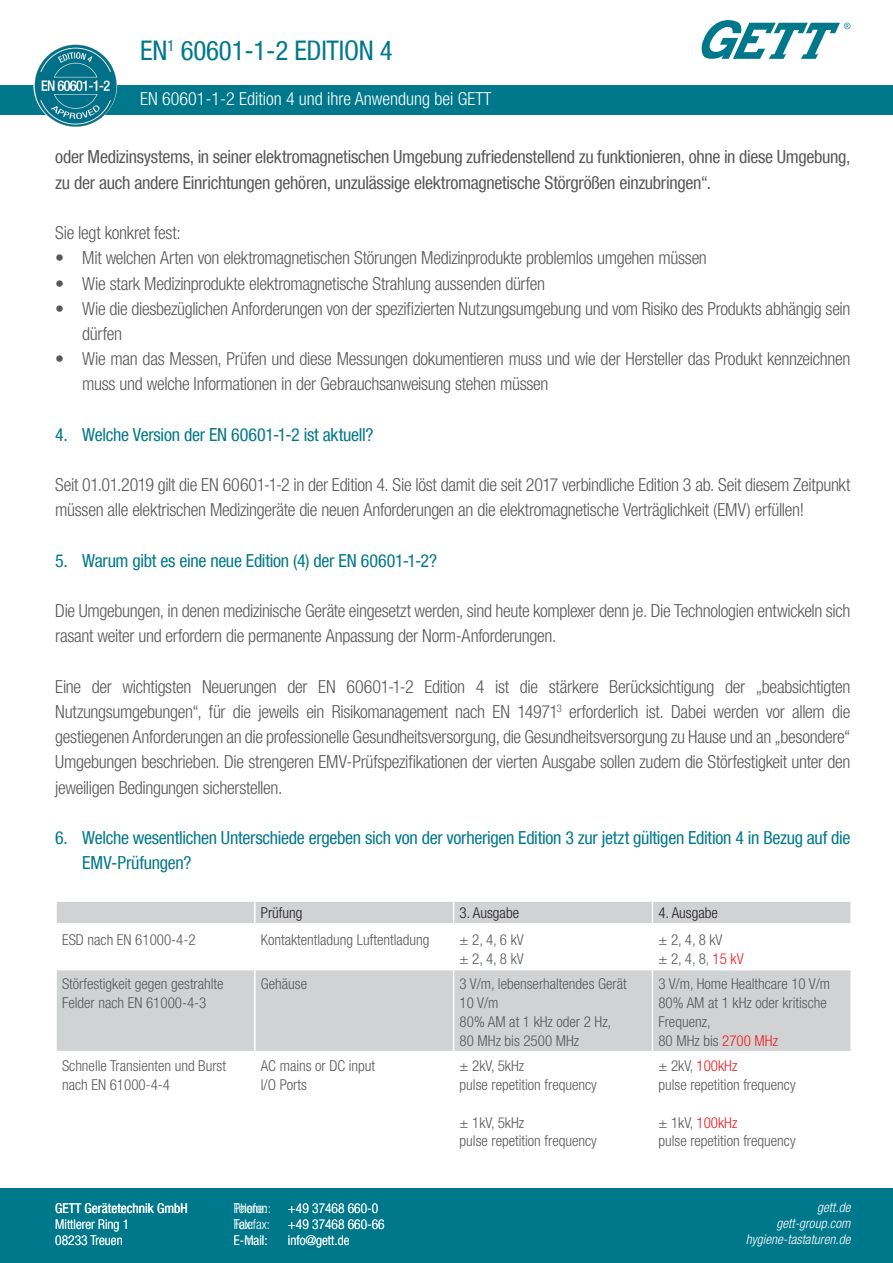
<style>
.page{position:relative;width:893px;height:1263px;background:#fff}
.page>*{position:absolute;margin:0;border:0;box-sizing:border-box;transform-origin:0 0}
.t1{font:condensed 27px "Helvetica Neue LT Com";letter-spacing:-.01em;color:#00788b}
.t2{font:300 condensed 18px/25.2px "Helvetica Neue LT Com";letter-spacing:-.02em;color:#57585a}
.t3{font:condensed 18px/25.2px "Helvetica Neue LT Com";letter-spacing:-.02em;color:#00788b}
.t4{font:condensed 18px/25.2px "Helvetica Neue LT Com";letter-spacing:-.02em;color:#57585a}
.t5{font:300 condensed 18px "Helvetica Neue LT Com";color:#fff}
.t6{font:300 condensed 15px/18.9px "Helvetica Neue LT Com";color:#57585a}
.t7{font:300 condensed 15px "Helvetica Neue LT Com";color:#231f20}
.t8{font:300 condensed 15px "Helvetica Neue LT Com";color:#ee1d23}
.t9{font:300 condensed 13.5px/16.2px "Helvetica Neue LT Com";color:#fff;text-align:center}
.t10{font:italic 300 condensed 13.5px/16.2px "Helvetica Neue LT Com";color:#fff;text-align:right}
.t11{font:condensed 13.5px "Helvetica Neue LT Com";color:#fff}
.s1{color:#ee1d23}
.s2{color:#57585a}
</style>
<div class="page">
<div style="left:0;top:1188px;width:893px;height:75px;background:#00788b"></div>
<div style="left:0;top:85px;width:893px;height:30px;background:#00788b"></div>
<svg style="left:702px;top:20px;width:148px;height:39px"></svg>
<img style="left:33px;top:44px;width:85px;height:83px">
<svg style="left:57px;top:902px;width:793px;height:149px;fill:#d1d2d4"></svg>
<hr style="left:254px;top:902px;width:2px;height:21px;background:#fff">
<svg style="left:453px;top:902px;width:1px;height:21px"></svg>
<svg style="left:652px;top:902px;width:1px;height:21px"></svg>
<hr style="left:55px;top:923px;width:200px;height:1px;background:#fff">
<hr style="left:255px;top:923px;width:199px;height:1px;background:#fff">
<hr style="left:254px;top:924px;width:2px;height:45px;background:#fff">
<hr style="left:454px;top:923px;width:198px;height:1px;background:#fff">
<hr style="left:453px;top:924px;width:1px;height:45px;background:#fff">
<hr style="left:652px;top:923px;width:200px;height:1px;background:#fff">
<hr style="left:652px;top:924px;width:1px;height:45px;background:#fff">
<hr style="left:55px;top:969px;width:200px;height:1px;background:#fff">
<hr style="left:255px;top:969px;width:199px;height:1px;background:#fff">
<hr style="left:254px;top:970px;width:2px;height:81px;background:#fff">
<hr style="left:454px;top:969px;width:198px;height:1px;background:#fff">
<hr style="left:453px;top:970px;width:1px;height:81px;background:#fff">
<hr style="left:652px;top:969px;width:200px;height:1px;background:#fff">
<hr style="left:652px;top:970px;width:1px;height:81px;background:#fff">
<h1 class="t1" style="left:140px;top:34px;width:254px">EN<sup>1</sup> 60601-1-2 EDITION 4</h1>
<p class="t5" style="left:140px;top:89px;width:353px">EN 60601-1-2 Edition 4 und ihre Anwendung bei GETT</p>
<p class="t4" style="left:55px;top:144px;width:797px">oder Medizinsystems, in seiner elektromagnetischen Umgebung zufriedenstellend zu funktionieren, ohne in diese Umgebung, zu der auch andere Einrichtungen gehören, unzulässige elektromagnetische Störgrößen einzubringen“.</p>
<p class="t2" style="left:55px;top:220px;width:127px">Sie legt konkret fest:</p>
<p class="t2" style="left:55px;top:245px;width:653px">• Mit welchen Arten von elektromagnetischen Störungen Medizinprodukte problemlos umgehen müssen</p>
<p class="t2" style="left:55px;top:270px;width:491px">• Wie stark Medizinprodukte elektromagnetische Strahlung aussenden dürfen</p>
<p class="t2" style="left:82px;top:296px;width:770px;text-indent:-27px">• Wie die diesbezüglichen Anforderungen von der spezifizierten Nutzungsumgebung und vom Risiko des Produkts abhängig sein dürfen</p>
<p class="t2" style="left:82px;top:346px;width:770px;text-indent:-27px">• Wie man das Messen, Prüfen und diese Messungen dokumentieren muss und wie der Hersteller das Produkt kennzeichnen muss und welche Informationen in der Gebrauchsanweisung stehen müssen</p>
<p class="t3" style="left:55px;top:422px;width:320px">4. Welche Version der EN 60601-1-2 ist aktuell?</p>
<p class="t2" style="left:55px;top:472px;width:797px">Seit 01.01.2019 gilt die EN 60601-1-2 in der Edition 4. Sie löst damit die seit 2017 verbindliche Edition 3 ab. Seit diesem Zeitpunkt müssen alle elektrischen Medizingeräte die neuen Anforderungen an die elektromagnetische Verträglichkeit (EMV) erfüllen!</p>
<p class="t3" style="left:55px;top:548px;width:383px">5. Warum gibt es eine neue Edition (4) der EN 60601-1-2?</p>
<p class="t2" style="left:55px;top:598px;width:797px">Die Umgebungen, in denen medizinische Geräte eingesetzt werden, sind heute komplexer denn je. Die Technologien entwickeln sich rasant weiter und erfordern die permanente Anpassung der Norm-Anforderungen.</p>
<p class="t2" style="left:55px;top:674px;width:797px;text-align:justify">Eine der wichtigsten Neuerungen der EN 60601-1-2 Edition 4 ist die stärkere Berücksichtigung der „beabsichtigten Nutzungsumgebungen“, für die jeweils ein Risikomanagement nach EN 14971<sup>3</sup> erforderlich ist. Dabei werden vor allem die gestiegenen Anforderungen an die professionelle Gesundheitsversorgung, die Gesundheitsversorgung zu Hause und an „besondere“ Umgebungen beschrieben. Die strengeren EMV-Prüfspezifikationen der vierten Ausgabe sollen zudem die Störfestigkeit unter den jeweiligen Bedingungen sicherstellen.</p>
<p class="t3" style="left:82px;top:825px;width:770px;text-indent:-27px">6. Welche wesentlichen Unterschiede ergeben sich von der vorherigen Edition 3 zur jetzt gültigen Edition 4 in Bezug auf die<br>EMV-Prüfungen?</p>
<p class="t7" style="left:261px;top:904px;width:43px">Prüfung</p>
<p class="t7" style="left:460px;top:904px;width:61px">3. Ausgabe</p>
<p class="t7" style="left:658px;top:904px;width:61px">4. Ausgabe</p>
<p class="t6" style="left:62px;top:930px;width:135px">ESD nach EN 61000-4-2</p>
<p class="t6" style="left:261px;top:930px;width:170px">Kontaktentladung Luftentladung</p>
<p class="t6" style="left:460px;top:930px;width:66px">± 2, 4, 6 kV</p>
<p class="t6" style="left:460px;top:949px;width:66px">± 2, 4, 8 kV</p>
<p class="t6" style="left:658px;top:930px;width:66px">± 2, 4, 8 kV</p>
<p class="t6" style="left:658px;top:949px;width:87px">± 2, 4, 8, <span class="s1">15 kV</span></p>
<p class="t6" style="left:62px;top:974px;width:163px">Störfestigkeit gegen gestrahlte<br>Felder nach EN 61000-4-3</p>
<p class="t6" style="left:261px;top:974px;width:48px">Gehäuse</p>
<p class="t6" style="left:460px;top:974px;width:169px">3 V/m, lebenserhaltendes Gerät<br>10 V/m</p>
<p class="t6" style="left:460px;top:1012px;width:153px">80% AM at 1 kHz oder 2 Hz,</p>
<p class="t6" style="left:460px;top:1031px;width:121px">80 MHz bis 2500 MHz</p>
<p class="t6" style="left:62px;top:1056px;width:166px">Schnelle Transienten und Burst nach EN 61000-4-4</p>
<p class="t6" style="left:261px;top:1056px;width:116px">AC mains or DC input</p>
<p class="t6" style="left:261px;top:1075px;width:48px">I/O Ports</p>
<p class="t6" style="left:460px;top:1056px;width:66px">± 2kV, 5kHz</p>
<p class="t6" style="left:460px;top:1075px;width:139px">pulse repetition frequency</p>
<p class="t6" style="left:460px;top:1113px;width:66px">± 1kV, 5kHz</p>
<p class="t6" style="left:460px;top:1131px;width:139px">pulse repetition frequency</p>
<p class="t6" style="left:658px;top:974px;width:173px">3 V/m, Home Healthcare 10 V/m</p>
<p class="t6" style="left:658px;top:993px;width:170px">80% AM at 1 kHz oder kritische<br>Frequenz,</p>
<p class="t6" style="left:658px;top:1031px;width:121px">80 MHz bis <span class="s1">2700 MHz</span></p>
<p class="t8" style="left:658px;top:1057px;width:80px"><span class="s2">± 2kV,</span> 100kHz</p>
<p class="t6" style="left:658px;top:1075px;width:139px">pulse repetition frequency</p>
<p class="t8" style="left:658px;top:1113px;width:80px"><span class="s2">± 1kV,</span> 100kHz</p>
<p class="t6" style="left:658px;top:1131px;width:139px">pulse repetition frequency</p>
<p class="t11" style="left:55px;top:1200px;width:134px">GETT Gerätetechnik GmbH</p>
<p class="t9" style="left:55px;top:1216px;width:75px">Mittlerer Ring 1</p>
<p class="t9" style="left:55px;top:1232px;width:69px">08233 Treuen</p>
<p class="t9" style="left:234px;top:1200px;width:39px">Telefon:<br>Telefax:<br>M</p>
<p class="t10" style="left:746px;top:1199px;width:106px">gett.de gett-group.com hygiene-tastaturen.de</p>
<p class="t9" style="left:234px;top:1200px;width:35px">Phone:</p>
<p class="t9" style="left:288px;top:1200px;width:92px">+49 37468 660-0</p>
<p class="t9" style="left:234px;top:1216px;width:21px">Fax:</p>
<p class="t9" style="left:288px;top:1216px;width:98px">+49 37468 660-66</p>
<p class="t9" style="left:234px;top:1232px;width:35px">E-mail:</p>
<p class="t9" style="left:288px;top:1232px;width:63px">info@gett.de</p>
</div>
